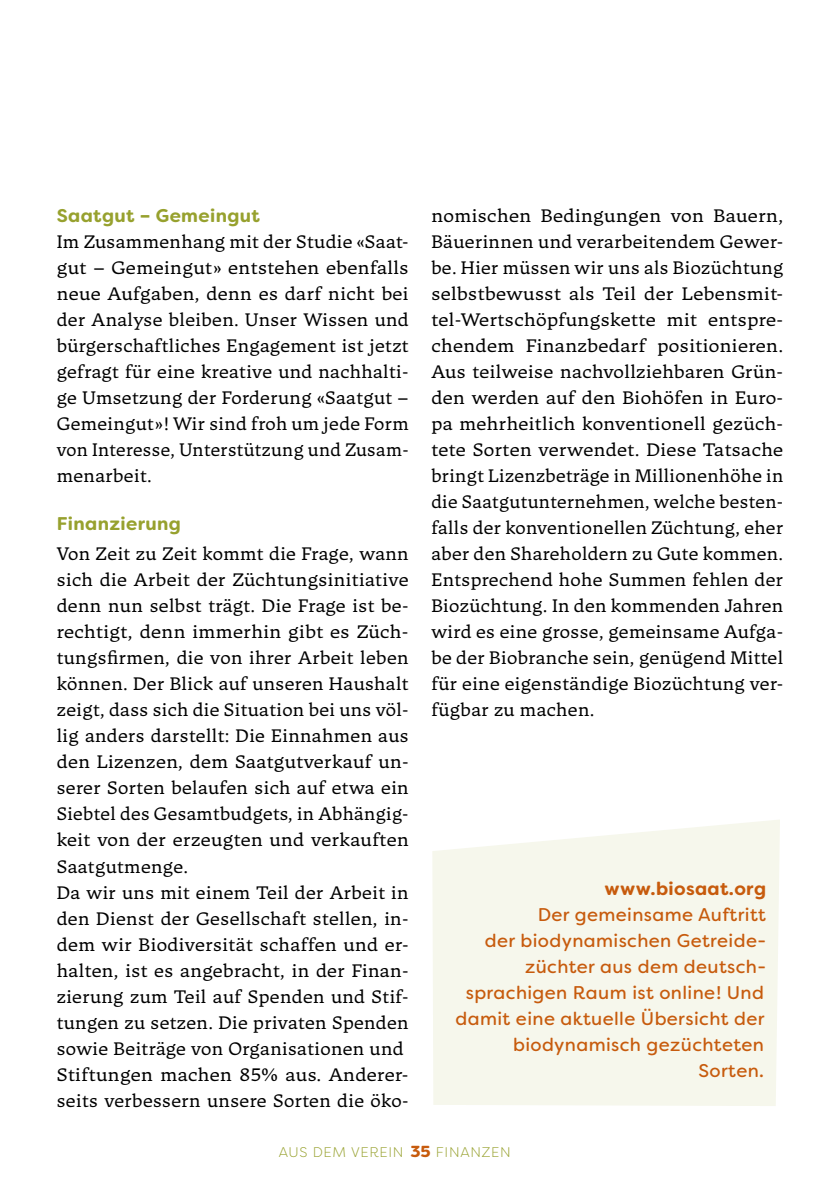
<style>
.page{position:relative;width:840px;height:1191px;background:#fff}
.page>*{position:absolute;margin:0;border:0;box-sizing:border-box;transform-origin:0 0}
.t1{font:18.4px/26px "Filson Soft";letter-spacing:.02em;color:#c75b0d;text-align:right}
.t2{font:700 18.4px "Filson Soft";letter-spacing:.02em;color:#97a12e}
.t3{font:700 18.4px "Filson Soft";letter-spacing:.02em;color:#c75b0d}
.t4{font:18px/26px "Tuna";letter-spacing:.02em;color:#000;text-align:justify}
.t5{font:300 14px "Filson Soft";letter-spacing:.05em;color:#97a12e}
.s1{font-weight:900;font-size:16px;color:#c75b0d}
</style>
<div class="page">
<div style="left:432px;top:820px;width:347px;height:286px;background:#f6f7ec"></div>
<p class="t2" style="left:57px;top:204px;width:204px">Saatgut – Gemeingut</p>
<p class="t4" style="left:57px;top:229px;width:353px">Im Zusammenhang mit der Studie «Saat&shy;gut – Gemeingut» entstehen ebenfalls neue Aufgaben, denn es darf nicht bei der Analyse bleiben. Unser Wissen und bürgerschaftliches Engagement ist jetzt gefragt für eine kreative und nachhalti&shy;ge Umsetzung der Forderung «Saatgut – Gemeingut»! Wir sind froh um jede Form von Interesse, Unterstützung und Zusam&shy;menarbeit.</p>
<p class="t2" style="left:57px;top:512px;width:126px">Finanzierung</p>
<p class="t4" style="left:57px;top:541px;width:353px;text-align:left">Von Zeit zu Zeit kommt die Frage, wann sich die Arbeit der Züchtungsinitiative denn nun selbst trägt. Die Frage ist be&shy;rechtigt, denn immerhin gibt es Züch&shy;tungsfirmen, die von ihrer Arbeit leben können. Der Blick auf unseren Haushalt zeigt, dass sich die Situation bei uns völ&shy;lig anders darstellt: Die Einnahmen aus den Lizenzen, dem Saatgutverkauf un&shy;serer Sorten belaufen sich auf etwa ein Siebtel des Gesamtbudgets, in Abhängig&shy;keit von der erzeugten und verkauften Saatgutmenge.<br>Da wir uns mit einem Teil der Arbeit in den Dienst der Gesellschaft stellen, in&shy;dem wir Biodiversität schaffen und er&shy;halten, ist es angebracht, in der Finan&shy;zierung zum Teil auf Spenden und Stif&shy;tungen zu setzen. Die privaten Spenden sowie Beiträge von Organisationen und Stiftungen machen 85% aus. Anderer&shy;seits verbessern unsere Sorten die öko-</p>
<p class="t4" style="left:431px;top:203px;width:353px">nomischen Bedingungen von Bauern, Bäuerinnen und verarbeitendem Gewer&shy;be. Hier müssen wir uns als Biozüchtung selbstbewusst als Teil der Lebensmit&shy;tel-Wertschöpfungskette mit entspre&shy;chendem Finanzbedarf positionieren.<br>Aus teilweise nachvollziehbaren Grün&shy;den werden auf den Biohöfen in Euro&shy;pa mehrheitlich konventionell gezüch&shy;tete Sorten verwendet. Diese Tatsache bringt Lizenzbeträge in Millionenhöhe in die Saatgutunternehmen, welche besten&shy;falls der konventionellen Züchtung, eher aber den Shareholdern zu Gute kommen.<br>Entsprechend hohe Summen fehlen der Biozüchtung. In den kommenden Jahren wird es eine grosse, gemeinsame Aufga&shy;be der Biobranche sein, genügend Mittel für eine eigenständige Biozüchtung ver&shy;fügbar zu machen.</p>
<p class="t3" style="left:604px;top:876px;width:163px">www.biosaat.org</p>
<p class="t1" style="left:455px;top:901px;width:312px">Der gemeinsame Auftritt<br>der biodynamischen Getreide&shy;züchter aus dem deutsch&shy;sprachigen Raum ist online! Und damit eine aktuelle Übersicht der biodynamisch gezüchteten<br>Sorten.</p>
<p class="t5" style="left:278px;top:1143px;width:233px">AUS DEM VEREIN <span class="s1">35</span> FINANZEN</p>
</div>
